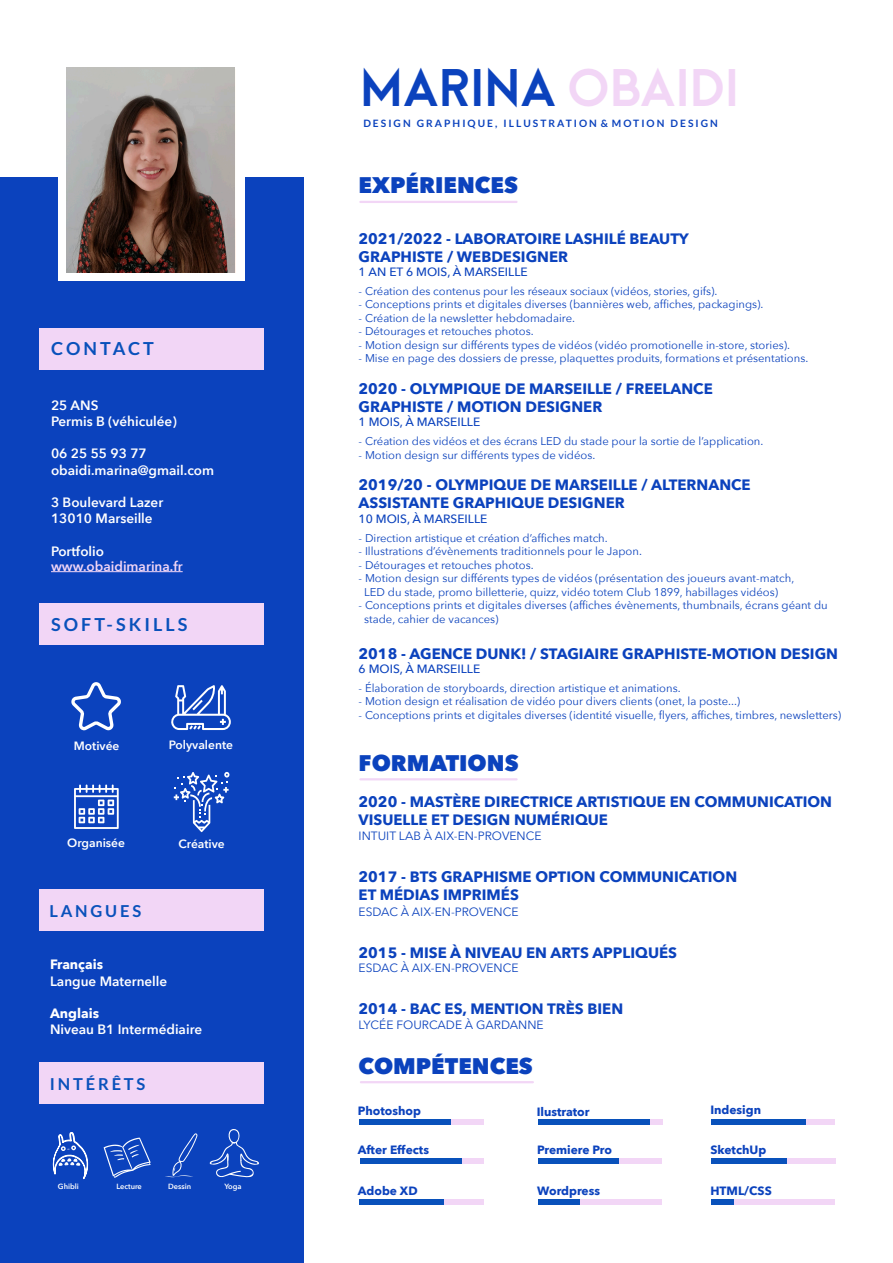
<style>
.page{position:relative;width:893px;height:1263px;background:#fff}
.page>*{position:absolute;margin:0;border:0;box-sizing:border-box;transform-origin:0 0}
.t1{font:800 48px "Arca Majora";color:#0b42bd}
.t2{font:800 22.5px "Avenir Next";color:#0b42bd}
.t3{font:700 18px "Lato";letter-spacing:.17em;color:#0951bb}
.t4{font:700 16.5px "Lato";letter-spacing:.17em;color:#0951bb}
.t5{font:700 15px/18px "Avenir Next";color:#0b42bd}
.t6{font:600 13.5px/16.2px "Avenir Next";color:#fff}
.t7{font:600 13.5px "Avenir Next";color:#f2d6f6}
.t8{font:700 13.5px "Avenir Next";color:#fff}
.t9{font:12px "Avenir Next";color:#0b42bd}
.t10{font:700 12px "Avenir Next";color:#0b42bd}
.t11{font:500 12px "Avenir Next";color:#0b42bd}
.t12{font:600 12px "Avenir Next";color:#fff}
.t13{font:700 12px "Avenir Next";letter-spacing:-.02em;color:#0b42bd}
.t14{font:11.25px/13.5px "Avenir Next";color:#0b42bd}
.t15{font:700 10.2px "Lato";letter-spacing:.2em;color:#0b42bd}
.t16{font:600 7.5px "Avenir Next";color:#fff}
.s1{color:#f2d6f6}
</style>
<div class="page">
<div style="left:0;top:178px;width:304px;height:1085px;background:#0b42bd"></div>
<div style="left:40px;top:328px;width:224px;height:41px;background:#f2d6f6"></div>
<div style="left:40px;top:604px;width:224px;height:41px;background:#f2d6f6"></div>
<div style="left:39px;top:889px;width:225px;height:41px;background:#f2d6f6"></div>
<div style="left:39px;top:1062px;width:225px;height:42px;background:#f2d6f6"></div>
<hr style="left:51px;top:571px;width:132px;height:1px;background:#f2d6f6">
<div style="left:360px;top:1119px;width:91px;height:6px;background:#0951bb"></div>
<div style="left:360px;top:1158px;width:102px;height:6px;background:#0951bb"></div>
<div style="left:360px;top:1199px;width:84px;height:5px;background:#0951bb"></div>
<div style="left:538px;top:1158px;width:81px;height:6px;background:#0951bb"></div>
<div style="left:538px;top:1199px;width:42px;height:5px;background:#0951bb"></div>
<div style="left:538px;top:1119px;width:111px;height:6px;background:#0951bb"></div>
<div style="left:711px;top:1119px;width:94px;height:6px;background:#0951bb"></div>
<div style="left:711px;top:1158px;width:75px;height:6px;background:#0951bb"></div>
<div style="left:711px;top:1199px;width:22px;height:5px;background:#0951bb"></div>
<div style="left:452px;top:1119px;width:32px;height:6px;background:#f2d6f6"></div>
<div style="left:463px;top:1158px;width:21px;height:6px;background:#f2d6f6"></div>
<div style="left:445px;top:1199px;width:39px;height:5px;background:#f2d6f6"></div>
<div style="left:620px;top:1158px;width:42px;height:6px;background:#f2d6f6"></div>
<div style="left:580px;top:1199px;width:82px;height:5px;background:#f2d6f6"></div>
<div style="left:650px;top:1119px;width:12px;height:6px;background:#f2d6f6"></div>
<div style="left:806px;top:1119px;width:29px;height:6px;background:#f2d6f6"></div>
<div style="left:787px;top:1158px;width:48px;height:6px;background:#f2d6f6"></div>
<div style="left:734px;top:1199px;width:101px;height:5px;background:#f2d6f6"></div>
<div style="left:59px;top:70px;width:186px;height:211px;background:#fff"></div>
<hr style="left:360px;top:201px;width:156px;height:2px;background:#f2d6f6">
<hr style="left:360px;top:778px;width:157px;height:2px;background:#f2d6f6">
<hr style="left:361px;top:1081px;width:172px;height:2px;background:#f2d6f6">
<svg style="left:104px;top:1138px;width:47px;height:40px"></svg>
<svg style="left:53px;top:1132px;width:35px;height:48px"></svg>
<svg style="left:165px;top:1133px;width:33px;height:44px"></svg>
<svg style="left:209px;top:1129px;width:50px;height:49px"></svg>
<svg style="left:174px;top:772px;width:55px;height:60px"></svg>
<svg style="left:171px;top:685px;width:60px;height:45px"></svg>
<svg style="left:74px;top:784px;width:45px;height:45px"></svg>
<svg style="left:71px;top:682px;width:50px;height:49px"></svg>
<img style="left:67px;top:68px;width:168px;height:204px">
<h3 class="t3" style="left:51px;top:338px;width:104px">CONTACT</h3>
<p class="t6" style="left:51px;top:397px;width:127px">25 ANS<br>Permis B (véhiculée)</p>
<p class="t6" style="left:51px;top:445px;width:165px">06 25 55 93 77 obaidi.marina@gmail.com</p>
<p class="t6" style="left:51px;top:494px;width:114px">3 Boulevard Lazer<br>13010 Marseille</p>
<p class="t6" style="left:51px;top:542px;width:55px">Portfolio</p>
<p class="t7" style="left:51px;top:554px;width:133px">www.obaidimarina.fr</p>
<h3 class="t3" style="left:51px;top:614px;width:138px">SOFT-SKILLS</h3>
<p class="t12" style="left:74px;top:735px;width:47px">Motivée</p>
<p class="t12" style="left:169px;top:734px;width:66px">Polyvalente</p>
<p class="t12" style="left:67px;top:833px;width:59px">Organisée</p>
<p class="t12" style="left:179px;top:833px;width:48px">Créative</p>
<h3 class="t4" style="left:49px;top:901px;width:93px">LANGUES</h3>
<p class="t8" style="left:50px;top:953px;width:55px">Français</p>
<p class="t6" style="left:50px;top:972px;width:119px">Langue Maternelle</p>
<p class="t8" style="left:50px;top:1001px;width:51px">Anglais</p>
<p class="t6" style="left:50px;top:1021px;width:154px">Niveau B1 Intermédiaire</p>
<h3 class="t4" style="left:50px;top:1075px;width:97px">INTÉRÊTS</h3>
<p class="t16" style="left:58px;top:1180px;width:22px">Ghibli</p>
<p class="t16" style="left:116px;top:1180px;width:27px">Lecture</p>
<p class="t16" style="left:168px;top:1180px;width:25px">Dessin</p>
<p class="t16" style="left:224px;top:1180px;width:19px">Yoga</p>
<h1 class="t1" style="left:359px;top:55px;width:382px">MARINA <span class="s1">OBAIDI</span></h1>
<p class="t15" style="left:363px;top:118px;width:356px">DESIGN GRAPHIQUE, ILLUSTRATION &amp; MOTION DESIGN</p>
<h2 class="t2" style="left:359px;top:171px;width:161px">EXPÉRIENCES</h2>
<h3 class="t5" style="left:359px;top:229px;width:332px">2021/2022 - LABORATOIRE LASHILÉ BEAUTY<br>GRAPHISTE / WEBDESIGNER</h3>
<p class="t11" style="left:359px;top:262px;width:171px">1 AN ET 6 MOIS, À MARSEILLE</p>
<p class="t14" style="left:359px;top:284px;width:360px">- Création des contenus pour les réseaux sociaux (vidéos, stories, gifs).</p>
<p class="t14" style="left:359px;top:297px;width:406px">- Conceptions prints et digitales diverses (bannières web, affiches, packagings).</p>
<p class="t14" style="left:359px;top:311px;width:218px">- Création de la newsletter hebdomadaire.</p>
<p class="t14" style="left:359px;top:324px;width:177px">- Détourages et retouches photos.</p>
<p class="t14" style="left:359px;top:338px;width:433px">- Motion design sur différents types de vidéos (vidéo promotionelle in-store, stories).</p>
<p class="t14" style="left:359px;top:351px;width:451px">- Mise en page des dossiers de presse, plaquettes produits, formations et présentations.</p>
<h3 class="t5" style="left:359px;top:379px;width:356px">2020 - OLYMPIQUE DE MARSEILLE / FREELANCE<br>GRAPHISTE / MOTION DESIGNER</h3>
<p class="t11" style="left:359px;top:412px;width:123px">1 MOIS, À MARSEILLE</p>
<p class="t14" style="left:359px;top:434px;width:406px">- Création des vidéos et des écrans LED du stade pour la sortie de l’application.</p>
<p class="t14" style="left:359px;top:448px;width:238px">- Motion design sur différents types de vidéos.</p>
<h3 class="t5" style="left:359px;top:476px;width:394px">2019/20 - OLYMPIQUE DE MARSEILLE / ALTERNANCE<br>ASSISTANTE GRAPHIQUE DESIGNER</h3>
<p class="t11" style="left:359px;top:508px;width:130px">10 MOIS, À MARSEILLE</p>
<p class="t14" style="left:359px;top:530px;width:251px">- Direction artistique et création d’affiches match.</p>
<p class="t14" style="left:359px;top:544px;width:285px">- Illustrations d’évènements traditionnels pour le Japon.</p>
<p class="t14" style="left:359px;top:557px;width:177px">- Détourages et retouches photos.</p>
<p class="t14" style="left:364px;top:571px;width:431px;text-indent:-6px">- Motion design sur différents types de vidéos (présentation des joueurs avant-match,<br>LED du stade, promo billetterie, quizz, vidéo totem Club 1899, habillages vidéos)</p>
<p class="t14" style="left:364px;top:598px;width:465px;text-indent:-6px">- Conceptions prints et digitales diverses (affiches évènements, thumbnails, écrans géant du stade, cahier de vacances)</p>
<h3 class="t5" style="left:359px;top:644px;width:481px">2018 - AGENCE DUNK! / STAGIAIRE GRAPHISTE-MOTION DESIGN</h3>
<p class="t11" style="left:359px;top:659px;width:123px">6 MOIS, À MARSEILLE</p>
<p class="t14" style="left:359px;top:681px;width:324px">- Élaboration de storyboards, direction artistique et animations.</p>
<p class="t14" style="left:359px;top:694px;width:383px">- Motion design et réalisation de vidéo pour divers clients (onet, la poste...)</p>
<p class="t14" style="left:359px;top:708px;width:484px">- Conceptions prints et digitales diverses (identité visuelle, flyers, affiches, timbres, newsletters)</p>
<h2 class="t2" style="left:359px;top:749px;width:161px">FORMATIONS</h2>
<h3 class="t5" style="left:359px;top:793px;width:475px">2020 - MASTÈRE DIRECTRICE ARTISTIQUE EN COMMUNICATION<br>VISUELLE ET DESIGN NUMÉRIQUE</h3>
<p class="t9" style="left:359px;top:825px;width:184px">INTUIT LAB À AIX-EN-PROVENCE</p>
<h3 class="t5" style="left:359px;top:867px;width:380px">2017 - BTS GRAPHISME OPTION COMMUNICATION<br>ET MÉDIAS IMPRIMÉS</h3>
<p class="t9" style="left:359px;top:902px;width:161px">ESDAC À AIX-EN-PROVENCE</p>
<h3 class="t5" style="left:359px;top:943px;width:320px">2015 - MISE À NIVEAU EN ARTS APPLIQUÉS</h3>
<p class="t9" style="left:359px;top:958px;width:161px">ESDAC À AIX-EN-PROVENCE</p>
<h3 class="t5" style="left:359px;top:1000px;width:266px">2014 - BAC ES, MENTION TRÈS BIEN</h3>
<p class="t9" style="left:359px;top:1014px;width:187px">LYCÉE FOURCADE À GARDANNE</p>
<h2 class="t2" style="left:359px;top:1052px;width:176px">COMPÉTENCES</h2>
<p class="t10" style="left:358px;top:1100px;width:65px">Photoshop</p>
<p class="t10" style="left:537px;top:1101px;width:54px">Ilustrator</p>
<p class="t10" style="left:358px;top:1139px;width:73px">After Effects</p>
<p class="t10" style="left:358px;top:1180px;width:61px">Adobe XD</p>
<p class="t13" style="left:537px;top:1139px;width:76px">Premiere Pro</p>
<p class="t10" style="left:537px;top:1180px;width:64px">Wordpress</p>
<p class="t10" style="left:710px;top:1099px;width:52px">Indesign</p>
<p class="t10" style="left:710px;top:1139px;width:57px">SketchUp</p>
<p class="t10" style="left:710px;top:1180px;width:63px">HTML/CSS</p>
</div>
